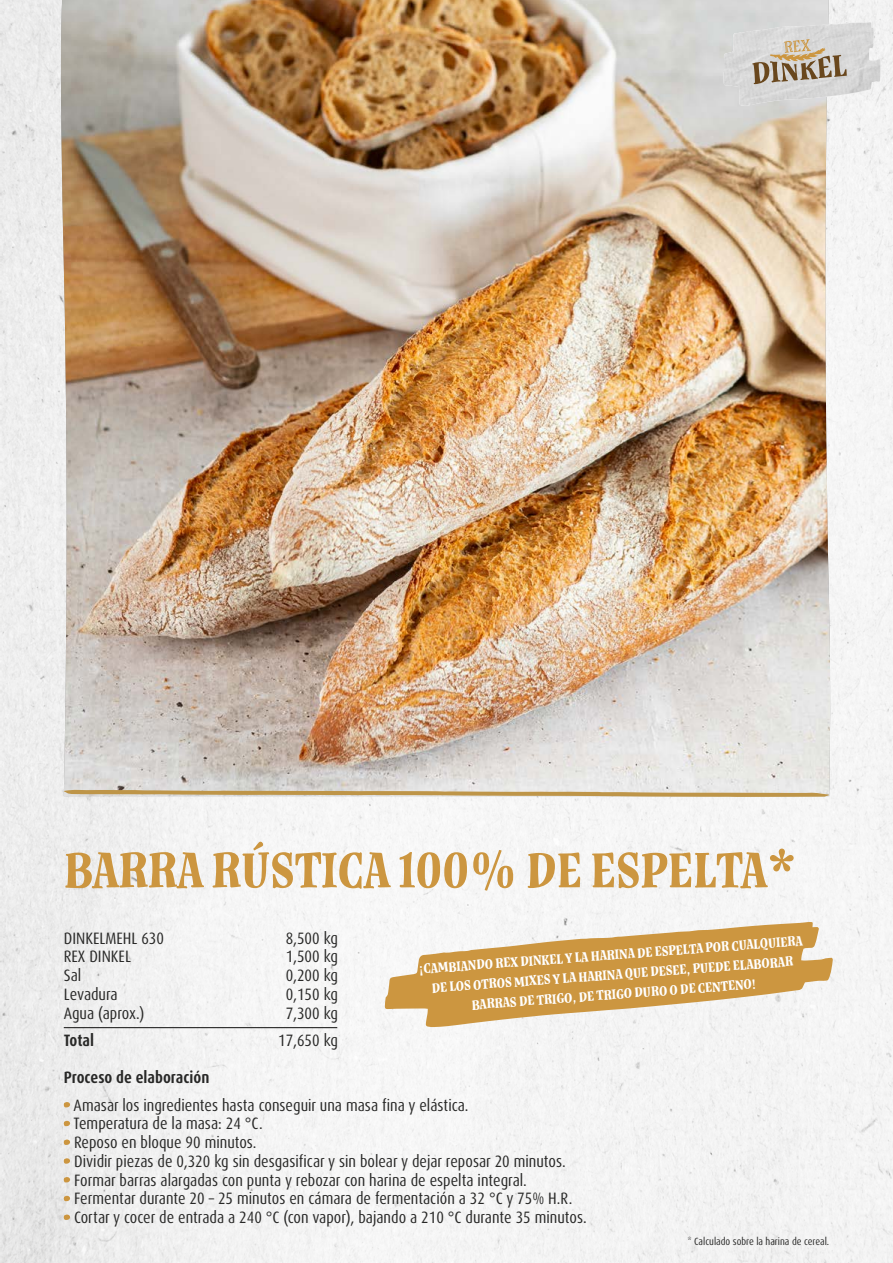
<style>
.page{position:relative;width:893px;height:1263px;background:#fff}
.page>*{position:absolute;margin:0;border:0;box-sizing:border-box;transform-origin:0 0}
.t1{font:60px "Limon Bold Marker";color:#cc9640}
.t2{font:condensed 16.5px/18.8px "Dax Pro";color:#282827}
.t3{font:16.5px/19.8px "Limon Bold Marker";color:#fff;text-align:center}
.t4{font:700 condensed 16.5px "Dax Pro";color:#282827}
.t5{font:condensed 10.5px "Dax Pro";color:#282827}
</style>
<div class="page">
<img style="left:0;top:0;width:893px;height:1263px">
<svg style="left:64px;top:1102px;width:6px;height:6px"></svg>
<svg style="left:64px;top:1121px;width:6px;height:5px"></svg>
<svg style="left:64px;top:1139px;width:6px;height:6px"></svg>
<svg style="left:64px;top:1158px;width:6px;height:6px"></svg>
<svg style="left:64px;top:1177px;width:6px;height:6px"></svg>
<svg style="left:64px;top:1196px;width:6px;height:5px"></svg>
<svg style="left:64px;top:1214px;width:6px;height:6px"></svg>
<hr style="left:64px;top:1027px;width:273px;height:1px;background:#282827">
<img style="left:60px;top:0;width:771px;height:796px">
<svg style="left:63px;top:790px;width:767px;height:7px;background:#ceb68a"></svg>
<svg style="left:0;top:1040px;width:1px;height:53px"></svg>
<img style="left:0;top:1093px;width:1px;height:170px">
<svg style="left:385px;top:921px;width:448px;height:106px;fill:#cc9640"></svg>
<svg style="left:723px;top:22px;width:158px;height:84px;background:#d1cec9"></svg>
<h1 class="t1" style="left:64px;top:836px;width:734px">BARRA RÚSTICA 100% DE ESPELTA*</h1>
<p class="t2" style="left:64px;top:929px;width:102px">DINKELMEHL 630</p>
<p class="t2" style="left:286px;top:929px;width:54px">8,500 kg</p>
<p class="t2" style="left:64px;top:947px;width:69px">REX DINKEL</p>
<p class="t2" style="left:286px;top:947px;width:54px">1,500 kg</p>
<p class="t2" style="left:64px;top:966px;width:19px">Sal</p>
<p class="t2" style="left:286px;top:966px;width:54px">0,200 kg</p>
<p class="t2" style="left:64px;top:985px;width:55px">Levadura</p>
<p class="t2" style="left:286px;top:985px;width:54px">0,150 kg</p>
<p class="t2" style="left:64px;top:1003px;width:82px">Agua (aprox.)</p>
<p class="t2" style="left:286px;top:1003px;width:54px">7,300 kg</p>
<p class="t4" style="left:64px;top:1029px;width:32px">Total</p>
<p class="t2" style="left:278px;top:1031px;width:61px">17,650 kg</p>
<p class="t4" style="left:64px;top:1067px;width:147px">Proceso de elaboración</p>
<p class="t2" style="left:74px;top:1096px;width:514px">Amasar los ingredientes hasta conseguir una masa fina y elástica.<br>Temperatura de la masa: 24 °C.<br>Reposo en bloque 90 minutos.<br>Dividir piezas de 0,320 kg sin desgasificar y sin bolear y dejar reposar 20 minutos.<br>Formar barras alargadas con punta y rebozar con harina de espelta integral.<br>Fermentar durante 20 – 25 minutos en cámara de fermentación a 32 °C y 75% H.R.<br>Cortar y cocer de entrada a 240 °C (con vapor), bajando a 210 °C durante 35 minutos.</p>
<p class="t3" style="left:419px;top:958px;width:386px;rotate:-4deg">¡CAMBIANDO REX DINKEL Y LA HARINA DE ESPELTA POR CUALQUIERA<br>DE LOS OTROS MIXES Y LA HARINA QUE DESEE, PUEDE ELABORAR<br>BARRAS DE TRIGO, DE TRIGO DURO O DE CENTENO!</p>
<p class="t5" style="left:687px;top:1235px;width:143px">* Calculado sobre la harina de cereal.</p>
</div>
